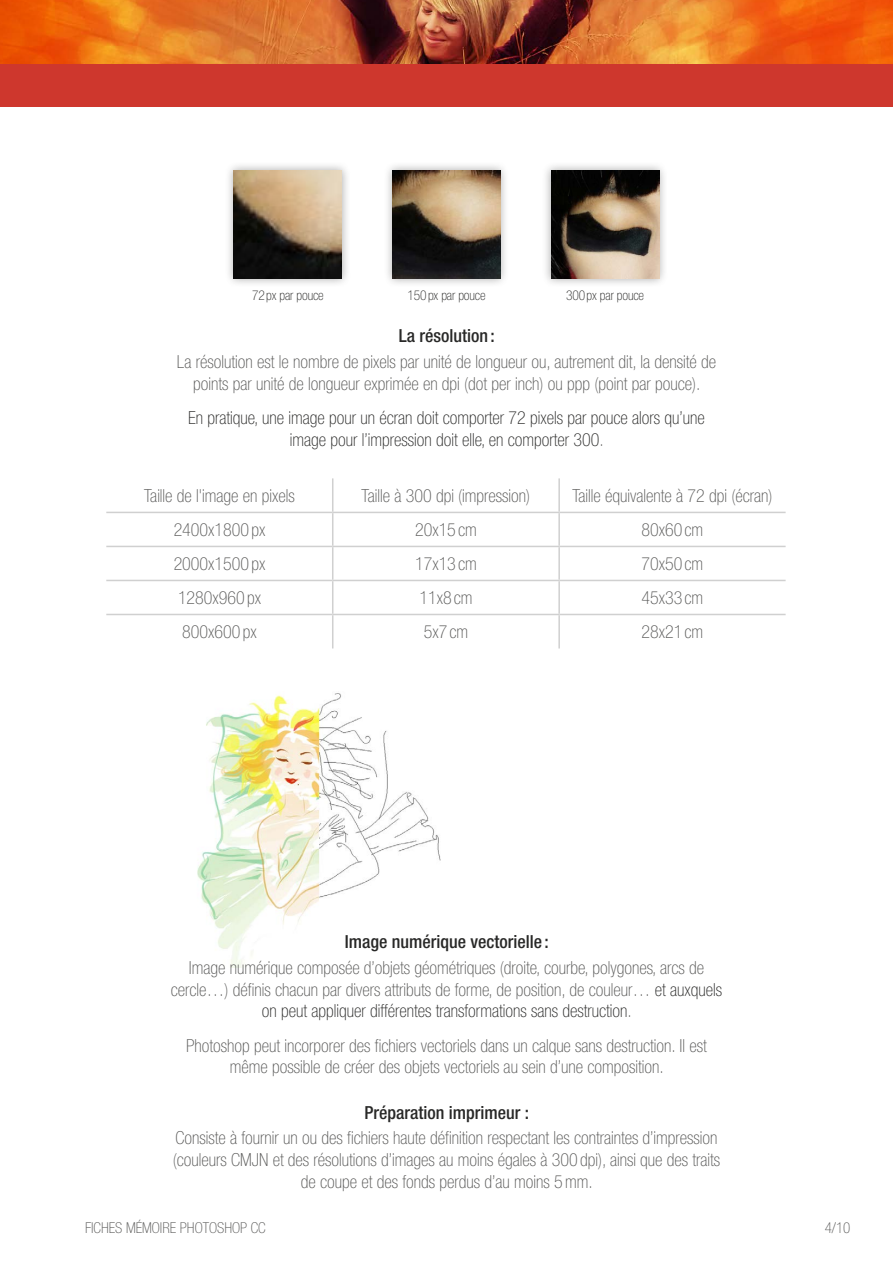
<style>
.page{position:relative;width:893px;height:1263px;background:#fff}
.page>*{position:absolute;margin:0;border:0;box-sizing:border-box;transform-origin:0 0}
.t1{font:100 condensed 18px/21.6px "Helvetica Neue LT Std";color:#575756;text-align:center}
.t2{font:100 condensed 18px/21.6px "Helvetica Neue LT Std";color:#282827;text-align:center}
.t3{font:500 condensed 18px "Helvetica Neue LT Std";color:#282827}
.t4{font:100 condensed 15px "Helvetica Neue LT Std";color:#575756}
.t5{font:100 condensed 13.5px "Helvetica Neue LT Std";letter-spacing:-.01em;color:#282827}
.s1{color:#575756}
.s2{color:#282827}
</style>
<div class="page">
<div style="left:0;top:64px;width:893px;height:42px;background:#ce372d"></div>
<img style="left:0;top:0;width:893px;height:64px">
<img style="left:197px;top:693px;width:244px;height:274px">
<hr style="left:558px;top:478px;width:2px;height:34px;background:#d0d0d0">
<hr style="left:558px;top:513px;width:2px;height:33px;background:#d0d0d0">
<hr style="left:558px;top:547px;width:2px;height:33px;background:#d0d0d0">
<hr style="left:558px;top:581px;width:2px;height:33px;background:#d0d0d0">
<hr style="left:558px;top:615px;width:2px;height:33px;background:#d0d0d0">
<hr style="left:332px;top:478px;width:1px;height:34px;background:#d0d0d0">
<hr style="left:106px;top:512px;width:227px;height:1px;background:#d0d0d0">
<hr style="left:333px;top:512px;width:226px;height:1px;background:#d0d0d0">
<hr style="left:332px;top:513px;width:1px;height:33px;background:#d0d0d0">
<hr style="left:559px;top:512px;width:227px;height:1px;background:#d0d0d0">
<hr style="left:106px;top:546px;width:227px;height:1px;background:#d0d0d0">
<hr style="left:333px;top:546px;width:226px;height:1px;background:#d0d0d0">
<hr style="left:332px;top:547px;width:1px;height:33px;background:#d0d0d0">
<hr style="left:559px;top:546px;width:227px;height:1px;background:#d0d0d0">
<hr style="left:106px;top:580px;width:227px;height:1px;background:#d0d0d0">
<hr style="left:333px;top:580px;width:226px;height:1px;background:#d0d0d0">
<hr style="left:332px;top:581px;width:1px;height:33px;background:#d0d0d0">
<hr style="left:559px;top:580px;width:227px;height:1px;background:#d0d0d0">
<hr style="left:106px;top:614px;width:227px;height:1px;background:#d0d0d0">
<hr style="left:333px;top:614px;width:226px;height:1px;background:#d0d0d0">
<hr style="left:332px;top:615px;width:1px;height:33px;background:#d0d0d0">
<hr style="left:559px;top:614px;width:227px;height:1px;background:#d0d0d0">
<div style="left:225px;top:161px;width:126px;height:126px;background:#575756;opacity:.5"></div>
<img style="left:234px;top:170px;width:108px;height:108px">
<div style="left:383px;top:161px;width:127px;height:126px;background:#575756;opacity:.5"></div>
<img style="left:392px;top:170px;width:108px;height:108px">
<div style="left:542px;top:161px;width:126px;height:126px;background:#575756;opacity:.5"></div>
<img style="left:551px;top:170px;width:108px;height:108px">
<p class="t5" style="left:252px;top:288px;width:73px">72px par pouce</p>
<p class="t5" style="left:407px;top:288px;width:80px">150px par pouce</p>
<p class="t5" style="left:566px;top:288px;width:80px">300px par pouce</p>
<p class="t3" style="left:399px;top:325px;width:97px">La résolution :</p>
<p class="t1" style="left:177px;top:351px;width:540px">La résolution est le nombre de pixels par unité de longueur ou, autrement dit, la densité de points par unité de longueur exprimée en dpi (dot per inch) ou ppp (point par pouce).</p>
<p class="t2" style="left:188px;top:407px;width:518px">En pratique, une image pour un écran doit comporter 72 pixels par pouce alors qu’une image pour l’impression doit elle, en comporter 300<span class="s1">.</span></p>
<p class="t1" style="left:144px;top:485px;width:152px">Taille de l'image en pixels</p>
<p class="t1" style="left:362px;top:485px;width:170px">Taille à 300 dpi (impression)</p>
<p class="t1" style="left:572px;top:485px;width:201px">Taille équivalente à 72 dpi (écran)</p>
<p class="t1" style="left:174px;top:519px;width:93px">2400x1800 px</p>
<p class="t1" style="left:415px;top:519px;width:63px">20x15 cm</p>
<p class="t1" style="left:641px;top:519px;width:63px">80x60 cm</p>
<p class="t1" style="left:174px;top:553px;width:93px">2000x1500 px</p>
<p class="t1" style="left:415px;top:553px;width:63px">17x13 cm</p>
<p class="t1" style="left:641px;top:553px;width:63px">70x50 cm</p>
<p class="t1" style="left:178px;top:587px;width:85px">1280x960 px</p>
<p class="t1" style="left:419px;top:587px;width:55px">11x8 cm</p>
<p class="t1" style="left:641px;top:587px;width:63px">45x33 cm</p>
<p class="t1" style="left:182px;top:621px;width:76px">800x600 px</p>
<p class="t1" style="left:424px;top:621px;width:46px">5x7 cm</p>
<p class="t1" style="left:641px;top:621px;width:63px">28x21 cm</p>
<p class="t3" style="left:345px;top:931px;width:205px">Image numérique vectorielle :</p>
<p class="t1" style="left:171px;top:957px;width:553px">Image numérique composée d’objets géométriques (droite, courbe, polygones, arcs de cercle…) définis chacun par divers attributs de forme, de position, de couleur… <span class="s2">et auxquels on peut appliquer différentes transformations sans destruction</span>.</p>
<p class="t1" style="left:186px;top:1034px;width:522px">Photoshop peut incorporer des fichiers vectoriels dans un calque sans destruction. Il est même possible de créer des objets vectoriels au sein d’une composition.</p>
<p class="t3" style="left:365px;top:1101px;width:166px">Préparation imprimeur :</p>
<p class="t1" style="left:173px;top:1127px;width:549px">Consiste à fournir un ou des fichiers haute définition respectant les contraintes d’impression (couleurs CMJN et des résolutions d’images au moins égales à 300 dpi), ainsi que des traits de coupe et des fonds perdus d’au moins 5mm.</p>
<p class="t4" style="left:85px;top:1219px;width:174px">Fiches mémoire Photoshop CC</p>
<p class="t4" style="left:825px;top:1219px;width:27px">4/10</p>
</div>
